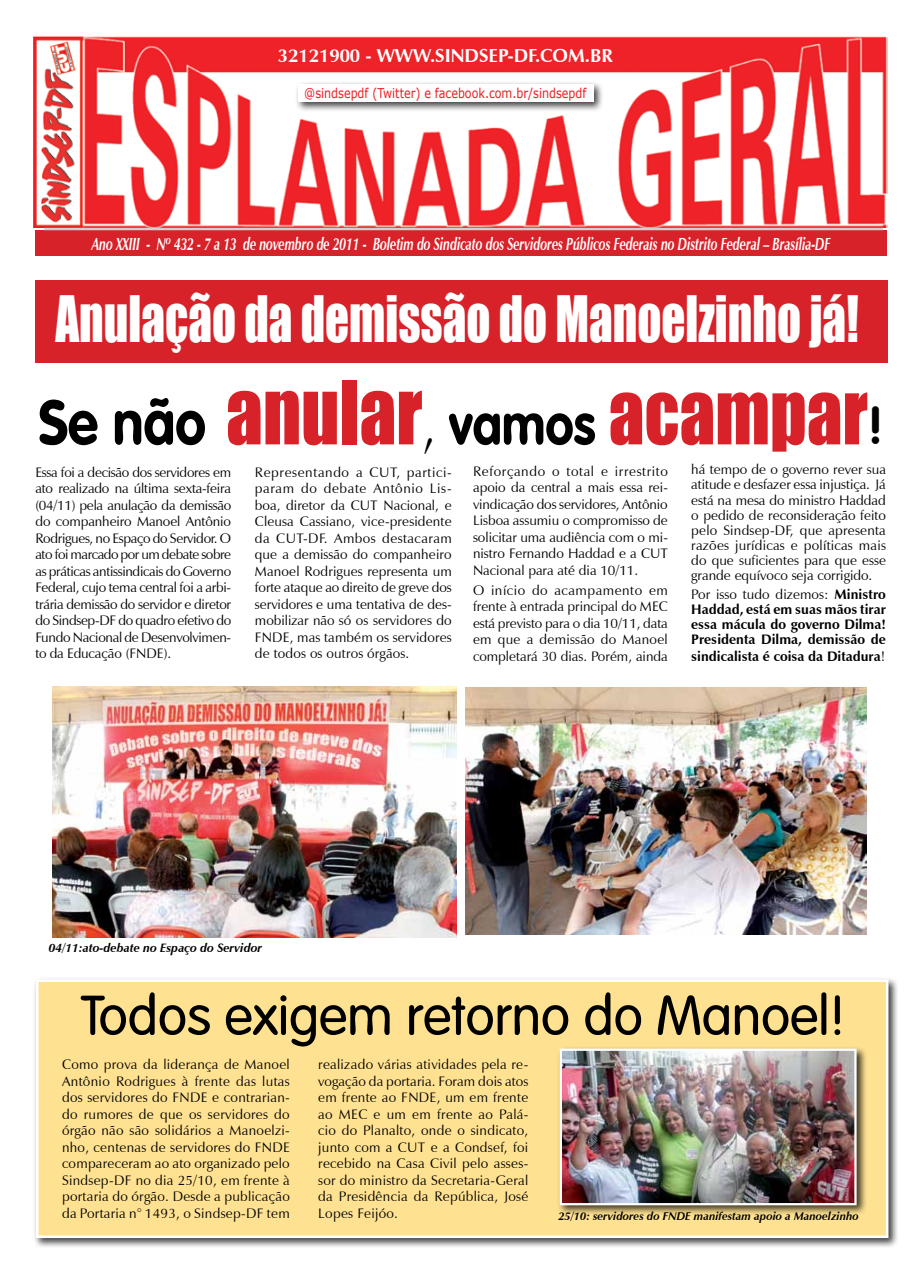
<style>
.page{position:relative;width:922px;height:1276px;background:#fff}
.page>*{position:absolute;margin:0;border:0;box-sizing:border-box;transform-origin:0 0}
.t1{font:78.75px "Impact";color:#d72229;scale:.9 1}
.t2{font:58.75px "Impact";color:#fff;scale:.8 1}
.t3{font:56.25px "Verona Normal";color:#000}
.t4{font:700 18.75px "Zapf Humanist 601 BT";color:#fff}
.t5{font:italic 700 17.5px "Zapf Humanist 601 BT";letter-spacing:-.01em;color:#fff;scale:.7 1}
.t6{font:13.75px/16.5px "Zapf Humanist 601 BT";color:#000;text-align:justify}
.t7{font:700 13.75px/15.1px "Zapf Humanist 601 BT";color:#000;text-align:justify}
.t8{font:13.5px "Verdana";color:#ed1d24;scale:.83 1}
.t9{font:italic 700 12.12px "Zapf Humanist 601 BT";color:#000}
.t10{font:italic 700 11.25px "Zapf Humanist 601 BT";color:#000}
.s1{font-family:"Verona";font-weight:700;font-size:63.75px;color:#000}
.s2{font-size:81.25px}
.s3{font-family:"Zapf Humanist 601 BT";font-size:53.75px;color:#000}
.s4{font-family:"Verona";font-weight:700;font-size:58.75px;color:#000}
.s5{font-family:"Verona";font-weight:700;font-size:53.75px;color:#000}
.s6{font-weight:400}
</style>
<div class="page">
<div style="left:33px;top:976px;width:865px;height:272px;background:#000;opacity:.75"></div>
<div style="left:36px;top:979px;width:852px;height:259px;background:#ffe291;border:2px solid #fff"></div>
<div style="left:35px;top:280px;width:852px;height:82px;background:#d72229"></div>
<div style="left:556px;top:1045px;width:311px;height:171px;background:#000;opacity:.75"></div>
<img style="left:562px;top:1051px;width:291px;height:151px">
<div style="left:559px;top:1048px;width:297px;height:157px;border:2px solid #fff"></div>
<img style="left:52px;top:686px;width:404px;height:251px">
<img style="left:465px;top:687px;width:401px;height:247px">
<img style="left:34px;top:36px;width:853px;height:192px">
<div style="left:295px;top:81px;width:309px;height:31px;background:#000;opacity:.75"></div>
<div style="left:298px;top:84px;width:295px;height:18px;background:#fff"></div>
<div style="left:35px;top:231px;width:851px;height:25px;background:#d72229"></div>
<hr style="left:44px;top:228px;width:838px;height:2px;background:#cdcfd0">
<h3 class="t4" style="left:278px;top:43px;width:336px">32121900 - WWW.SINDSEP-DF.COM.BR</h3>
<p class="t8" style="left:304px;top:83px;width:341px">@sindsepdf (Twitter) e facebook.com.br/sindsepdf</p>
<p class="t5" style="left:92px;top:233px;width:1056px">Ano XXIII - Nº 432 - 7 a 13 de novembro de 2011 - Boletim do Sindicato dos Servidores Públicos Federais no Distrito Federal – Brasília-DF</p>
<h2 class="t2" style="left:55px;top:273px;width:1005px">Anulação da demissão do Manoelzinho já!</h2>
<h1 class="t1" style="left:39px;top:352px;width:939px"><span class="s1">Se não</span> <span class="s2">anular</span><span class="s3">,</span> <span class="s4">vamos</span> acampar<span class="s5">!</span></h1>
<p class="t6" style="left:255px;top:464px;width:198px">Representando a CUT, partici&shy;param do debate Antônio Lis&shy;boa, diretor da CUT Nacional, e Cleusa Cassiano, vice-presidente da CUT-DF. Ambos destacaram que a demissão do companheiro Manoel Rodrigues representa um forte ataque ao direito de greve dos servidores e uma tentativa de des&shy;mobilizar não só os servidores do FNDE, mas também os servidores de todos os outros órgãos.</p>
<p class="t6" style="left:473px;top:463px;width:196px">Reforçando o total e irrestrito apoio da central a mais essa rei&shy;vindicação dos servidores, Antônio Lisboa assumiu o compromisso de solicitar uma audiência com o mi&shy;nistro Fernando Haddad e a CUT Nacional para até dia 10/11.</p>
<p class="t6" style="left:691px;top:462px;width:196px;line-height:15.1px">há tempo de o governo rever sua atitude e desfazer essa injustiça. Já está na mesa do ministro Haddad o pedido de reconsideração feito pelo Sindsep-DF, que apresenta razões jurídicas e políticas mais do que suficientes para que esse grande equívoco seja corrigido.</p>
<p class="t7" style="left:691px;top:586px;width:196px"><span class="s6">Por isso tudo dizemos:</span> Ministro Haddad, está em suas mãos tirar essa mácula do governo Dilma!<br>Presidenta Dilma, demissão de</p>
<p class="t7" style="left:691px;top:648px;width:195px">sindicalista é coisa da Ditadura<span class="s6">!</span></p>
<p class="t6" style="left:35px;top:464px;width:197px">Essa foi a decisão dos servidores em ato realizado na última sexta-feira (04/11) pela anulação da demissão do companheiro Manoel Antônio Rodrigues, no Espaço do Servidor. O ato foi marcado por um debate sobre as práticas antissindicais do Governo Federal, cujo tema central foi a arbi&shy;trária demissão do servidor e diretor do Sindsep-DF do quadro efetivo do Fundo Nacional de Desenvolvimen&shy;to da Educação (FNDE).</p>
<p class="t6" style="left:473px;top:582px;width:196px">O início do acampamento em frente à entrada principal do MEC está previsto para o dia 10/11, data em que a demissão do Manoel completará 30 dias. Porém, ainda</p>
<p class="t9" style="left:49px;top:940px;width:215px">04/11:ato-debate no Espaço do Servidor</p>
<h3 class="t3" style="left:81px;top:984px;width:766px">Todos exigem retorno do Manoel!</h3>
<p class="t6" style="left:62px;top:1056px;width:229px">Como prova da liderança de Manoel Antônio Rodrigues à frente das lutas dos servidores do FNDE e contrarian&shy;do rumores de que os servidores do órgão não são solidários a Manoelzi&shy;nho, centenas de servidores do FNDE compareceram ao ato organizado pelo Sindsep-DF no dia 25/10, em frente à portaria do órgão. Desde a publicação da Portaria n° 1493, o Sindsep-DF tem</p>
<p class="t6" style="left:318px;top:1056px;width:211px">realizado várias atividades pela re&shy;vogação da portaria. Foram dois atos em frente ao FNDE, um em frente ao MEC e um em frente ao Palá&shy;cio do Planalto, onde o sindicato, junto com a CUT e a Condsef, foi recebido na Casa Civil pelo asses&shy;sor do ministro da Secretaria-Geral da Presidência da República, José Lopes Feijóo.</p>
<p class="t10" style="left:558px;top:1209px;width:302px">25/10: servidores do FNDE manifestam apoio a Manoelzinho</p>
</div>
